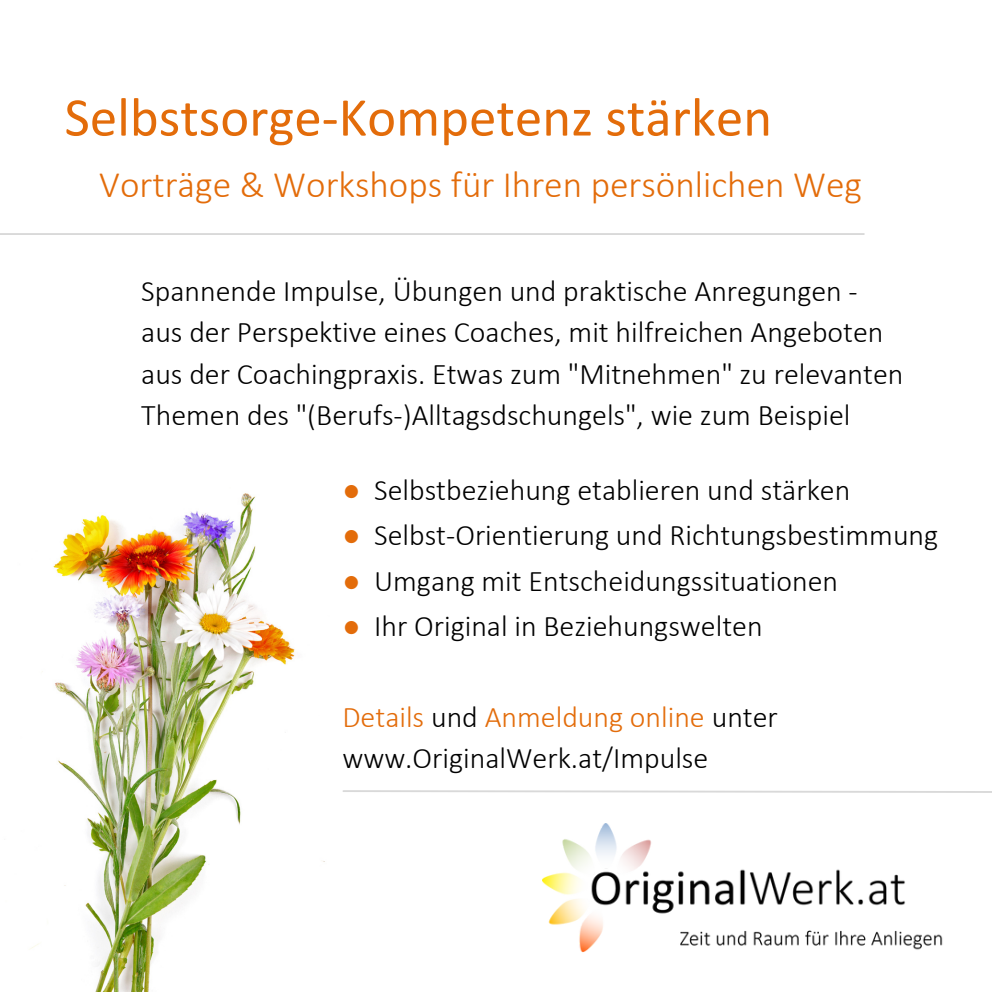
<style>
.page{position:relative;width:992px;height:992px;background:#fff}
.page>*{position:absolute;margin:0;border:0;box-sizing:border-box;transform-origin:0 0}
.t1{font:55px "Calibri";color:#e36c0a}
.t2{font:300 37.5px "Calibri";color:#e36c0a}
.t3{font:300 30px/41.2px "Calibri";color:#000}
.s1{color:#e36c0a}
</style>
<div class="page">
<img style="left:30px;top:493px;width:295px;height:499px">
<hr style="left:0;top:233px;width:864px;height:2px;background:#d9d9d9">
<svg style="left:342px;top:790px;width:650px;height:3px"></svg>
<img style="left:542px;top:824px;width:401px;height:129px">
<h1 class="t1" style="left:65px;top:94px;width:709px">Selbstsorge-Kompetenz stärken</h1>
<p class="t2" style="left:99px;top:169px;width:764px">Vorträge &amp; Workshops für Ihren persönlichen Weg</p>
<p class="t3" style="left:141px;top:273px;width:764px">Spannende Impulse, Übungen und praktische Anregungen - aus der Perspektive eines Coaches, mit hilfreichen Angeboten aus der Coachingpraxis. Etwas zum "Mitnehmen" zu relevanten Themen des "(Berufs-)Alltagsdschungels", wie zum Beispiel</p>
<p class="t3" style="left:342px;top:472px;width:509px"><span class="s1">●</span> Selbstbeziehung etablieren und stärken</p>
<p class="t3" style="left:342px;top:517px;width:597px"><span class="s1">●</span> Selbst-Orientierung und Richtungsbestimmung</p>
<p class="t3" style="left:342px;top:562px;width:497px"><span class="s1">●</span> Umgang mit Entscheidungssituationen</p>
<p class="t3" style="left:342px;top:607px;width:422px"><span class="s1">●</span> Ihr Original in Beziehungswelten</p>
<p class="t3" style="left:342px;top:698px;width:437px"><span class="s1">Details</span> und <span class="s1">Anmeldung online</span> unter www.OriginalWerk.at/Impulse</p>
</div>
